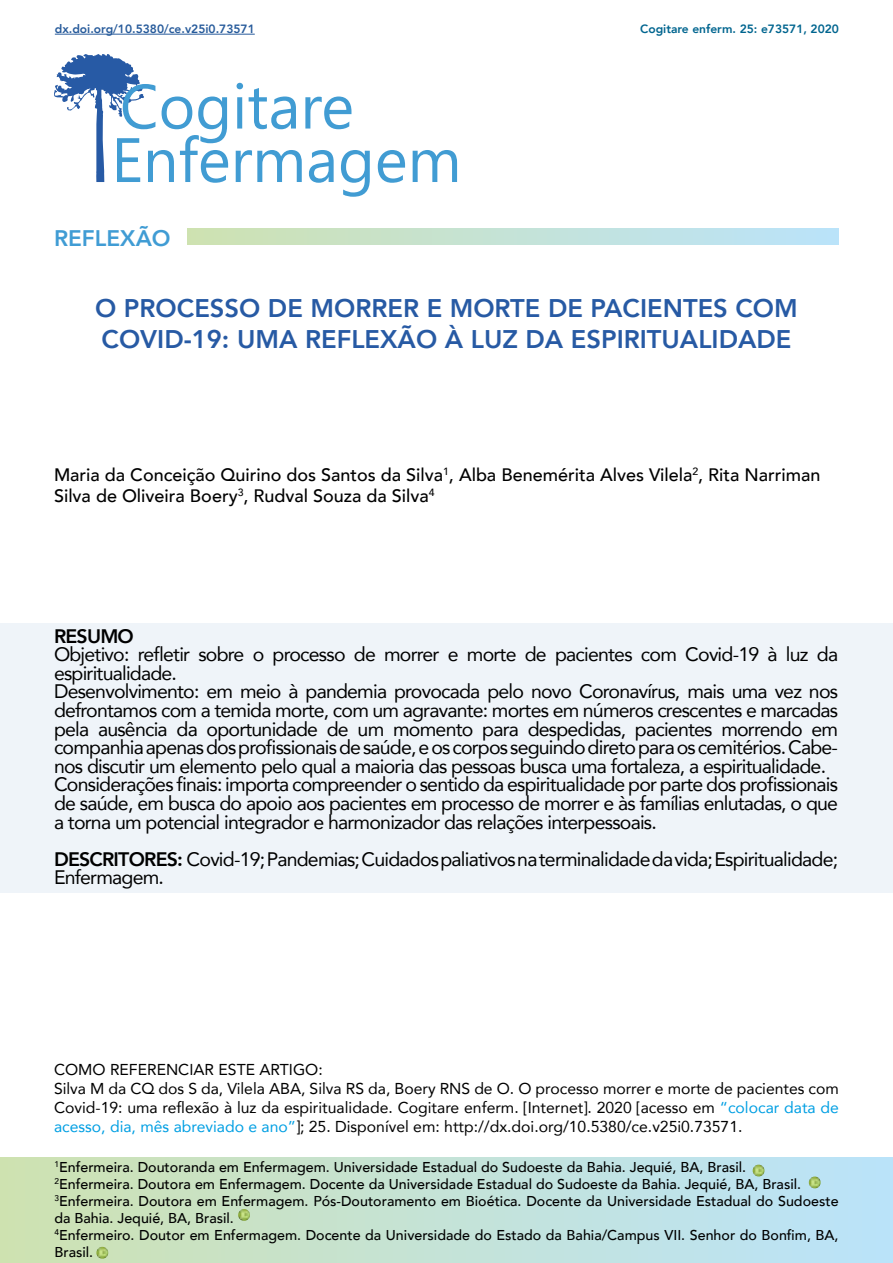
<style>
.page{position:relative;width:893px;height:1263px;background:#fff}
.page>*{position:absolute;margin:0;border:0;box-sizing:border-box;transform-origin:0 0}
.t1{font:800 25.5px/30.6px "Avenir";color:#275aa4}
.t2{font:800 22.5px "Avenir";color:#409cd4}
.t3{font:19.5px/18.6px "Avenir";letter-spacing:-.04em;color:#000}
.t4{font:800 19.5px "Avenir";letter-spacing:-.04em;color:#000}
.t5{font:500 18px/21.6px "Avenir";color:#000}
.t6{font:15.75px/18.9px "Avenir";color:#000}
.t7{font:500 14.25px/17.1px "Avenir";color:#000}
.t8{font:800 12px "Avenir";color:#275b9b}
.t9{font:800 12px "Avenir";color:#00658f}
.s1{font-weight:800}
.s2{color:#009fe3}
</style>
<div class="page">
<svg style="left:236px;top:150px;width:66px;height:32px"></svg>
<svg style="left:309px;top:150px;width:25px;height:33px"></svg>
<svg style="left:341px;top:150px;width:29px;height:47px"></svg>
<svg style="left:378px;top:150px;width:27px;height:33px"></svg>
<svg style="left:413px;top:150px;width:44px;height:32px"></svg>
<svg style="left:54px;top:54px;width:174px;height:129px"></svg>
<svg style="left:237px;top:83px;width:6px;height:46px"></svg>
<svg style="left:249px;top:88px;width:47px;height:41px"></svg>
<svg style="left:305px;top:97px;width:46px;height:32px"></svg>
<hr style="left:55px;top:34px;width:200px;height:1px;background:#275b9b">
<div style="left:187px;top:228px;width:652px;height:17px;background:linear-gradient(to right,#cee2b2,#bae3fb)"></div>
<div style="left:0;top:623px;width:893px;height:270px;background:#eff4f9"></div>
<div style="left:0;top:1157px;width:893px;height:106px;background:linear-gradient(to right,#cee2b1,#bae3fb)"></div>
<svg style="left:753px;top:1164px;width:11px;height:12px"></svg>
<svg style="left:96px;top:1247px;width:12px;height:12px"></svg>
<svg style="left:238px;top:1209px;width:12px;height:12px"></svg>
<svg style="left:809px;top:1176px;width:12px;height:12px"></svg>
<p class="t8" style="left:55px;top:20px;width:201px">dx.doi.org/10.5380/ce.v25i0.73571</p>
<p class="t9" style="left:640px;top:20px;width:200px">Cogitare enferm. 25: e73571, 2020</p>
<p class="t2" style="left:54px;top:220px;width:118px">REFLEXÃO</p>
<h1 class="t1" style="left:95px;top:293px;width:704px">O PROCESSO DE MORRER E MORTE DE PACIENTES COM<br>COVID-19: UMA REFLEXÃO À LUZ DA ESPIRITUALIDADE</h1>
<p class="t5" style="left:54px;top:463px;width:768px">Maria da Conceição Quirino dos Santos da Silva<sup>1</sup>, Alba Benemérita Alves Vilela<sup>2</sup>, Rita Narriman<br>Silva de Oliveira Boery<sup>3</sup>, Rudval Souza da Silva<sup>4</sup></p>
<p class="t4" style="left:54px;top:620px;width:81px">RESUMO</p>
<p class="t3" style="left:54px;top:644px;width:786px">Objetivo: refletir sobre o processo de morrer e morte de pacientes com Covid-19 à luz da espiritualidade.<br>Desenvolvimento: em meio à pandemia provocada pelo novo Coronavírus, mais uma vez nos defrontamos com a temida morte, com um agravante: mortes em números crescentes e marcadas pela ausência da oportunidade de um momento para despedidas, pacientes morrendo em companhia apenas dos profissionais de saúde, e os corpos seguindo direto para os cemitérios. Cabe&shy;nos discutir um elemento pelo qual a maioria das pessoas busca uma fortaleza, a espiritualidade.<br>Considerações finais: importa compreender o sentido da espiritualidade por parte dos profissionais de saúde, em busca do apoio aos pacientes em processo de morrer e às famílias enlutadas, o que a torna um potencial integrador e harmonizador das relações interpessoais.</p>
<p class="t3" style="left:54px;top:849px;width:786px"><span class="s1">DESCRITORES:</span> Covid-19; Pandemias; Cuidados paliativos na terminalidade da vida; Espiritualidade;<br>Enfermagem.</p>
<p class="t6" style="left:54px;top:1060px;width:786px">COMO REFERENCIAR ESTE ARTIGO:<br>Silva M da CQ dos S da, Vilela ABA, Silva RS da, Boery RNS de O. O processo morrer e morte de pacientes com Covid-19: uma reflexão à luz da espiritualidade. Cogitare enferm. [Internet]. 2020 [acesso em <span class="s2">“colocar data de acesso, dia, mês abreviado e ano”</span>]; 25. Disponível em: http://dx.doi.org/10.5380/ce.v25i0.73571.</p>
<p class="t7" style="left:54px;top:1157px;width:786px"><sup>1</sup>Enfermeira. Doutoranda em Enfermagem. Universidade Estadual do Sudoeste da Bahia. Jequié, BA, Brasil.<br><sup>2</sup>Enfermeira. Doutora em Enfermagem. Docente da Universidade Estadual do Sudoeste da Bahia. Jequié, BA, Brasil.<br><sup>3</sup>Enfermeira. Doutora em Enfermagem. Pós-Doutoramento em Bioética. Docente da Universidade Estadual do Sudoeste da Bahia. Jequié, BA, Brasil.<br><sup>4</sup>Enfermeiro. Doutor em Enfermagem. Docente da Universidade do Estado da Bahia/Campus VII. Senhor do Bonfim, BA, Brasil.</p>
</div>
